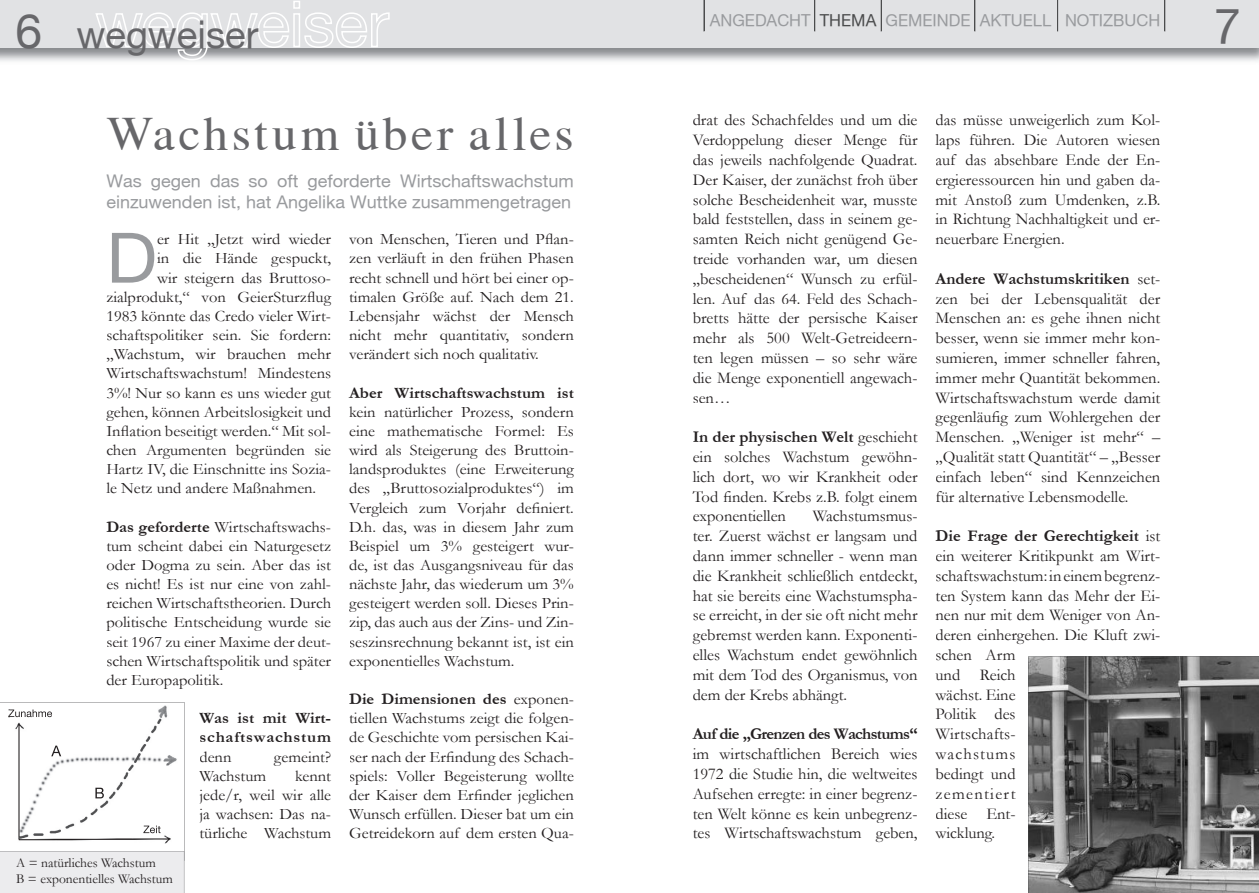
<style>
.page{position:relative;width:1259px;height:893px;background:#fff}
.page>*{position:absolute;margin:0;border:0;box-sizing:border-box;transform-origin:0 0}
.t1{font:69.6px "Ro Plain";color:#999b9e}
.t2{font:48px "Ro Plain";color:#67676a}
.t3{font:47.85px "Latinskij";letter-spacing:.07em;color:#67676a}
.t4{font:38.25px "Ro Plain";color:#67676a}
.t5{font:17.4px/20.9px "Ro Plain";color:#999b9e}
.t6{font:16.5px/19.8px "Garamond";color:#231f20;text-align:justify}
.t7{font:16.5px "Ro Plain";color:#999b9e}
.t8{font:700 16.5px "Garamond";letter-spacing:-.04em;color:#231f20}
.t9{font:15.9px/19.2px "Garamond";color:#231f20;text-align:justify}
.t10{font:700 15.9px/19.2px "Garamond";letter-spacing:.05em;color:#231f20}
.t11{font:700 15.9px "Garamond";color:#231f20}
.t12{font:13.5px/16.2px "Garamond";color:#231f20}
.s1{color:#4b4c4d}
.s2{font-weight:700}
</style>
<div class="page">
<img style="left:1029px;top:657px;width:229px;height:235px">
<hr style="left:1028px;top:656px;width:1px;height:237px;background:#4b4c4d">
<hr style="left:1028px;top:892px;width:231px;height:1px;background:#4b4c4d">
<hr style="left:1258px;top:656px;width:1px;height:237px;background:#4b4c4d">
<hr style="left:1028px;top:656px;width:231px;height:1px;background:#4b4c4d">
<svg style="left:0;top:702px;width:185px;height:191px"></svg>
<div style="left:0;top:0;width:1259px;height:48px;background:#e1e2e4"></div>
<hr style="left:881px;top:0;width:1px;height:31px;background:#4b4c4d">
<hr style="left:974px;top:0;width:1px;height:31px;background:#4b4c4d">
<hr style="left:1057px;top:0;width:1px;height:31px;background:#4b4c4d">
<hr style="left:814px;top:0;width:1px;height:31px;background:#4b4c4d">
<hr style="left:1164px;top:0;width:1px;height:31px;background:#4b4c4d">
<hr style="left:704px;top:0;width:1px;height:31px;background:#4b4c4d">
<svg style="left:94px;top:1px;width:296px;height:60px"></svg>
<h2 class="t2" style="left:15px;top:2px;width:28px">6</h2>
<h2 class="t2" style="left:1214px;top:-3px;width:28px">7</h2>
<p class="t7" style="left:710px;top:10px;width:452px">ANGEDACHT <span class="s1">THEMA</span> GEMEINDE AKTUELL NOTIZBUCH</p>
<h3 class="t4" style="left:76px;top:12px;width:183px">wegweiser</h3>
<h3 class="t3" style="left:106px;top:106px;width:469px">Wachstum über alles</h3>
<p class="t5" style="left:106px;top:170px;width:469px">Was gegen das so oft geforderte Wirtschaftswachstum einzuwenden ist, hat Angelika Wuttke zusammengetragen</p>
<h1 class="t1" style="left:106px;top:216px;width:52px">D</h1>
<p class="t9" style="left:157px;top:229px;width:176px">er Hit „Jetzt wird wieder</p>
<p class="t9" style="left:157px;top:248px;width:176px">in die Hände gespuckt,</p>
<p class="t9" style="left:157px;top:268px;width:176px">wir steigern das Bruttoso-</p>
<p class="t9" style="left:106px;top:287px;width:226px">zialprodukt,“ von GeierSturzflug</p>
<p class="t9" style="left:106px;top:306px;width:226px">1983 könnte das Credo vieler Wirt-</p>
<p class="t9" style="left:106px;top:325px;width:226px">schaftspolitiker sein. Sie fordern:</p>
<p class="t9" style="left:106px;top:344px;width:226px">„Wachstum, wir brauchen mehr</p>
<p class="t9" style="left:106px;top:363px;width:226px">Wirtschaftswachstum! Mindestens</p>
<p class="t9" style="left:106px;top:383px;width:226px">3%! Nur so kann es uns wieder gut</p>
<p class="t9" style="left:106px;top:402px;width:226px">gehen, können Arbeitslosigkeit und</p>
<p class="t9" style="left:106px;top:421px;width:226px">Inflation beseitigt werden.“ Mit sol-</p>
<p class="t9" style="left:106px;top:440px;width:226px">chen Argumenten begründen sie</p>
<p class="t9" style="left:106px;top:459px;width:226px">Hartz IV, die Einschnitte ins Sozia-</p>
<p class="t9" style="left:106px;top:478px;width:211px">le Netz und andere Maßnahmen.</p>
<p class="t9" style="left:106px;top:517px;width:226px"><span class="s2">Das geforderte</span> Wirtschaftswachs&shy;tum scheint dabei ein Naturgesetz oder Dogma zu sein. Aber das ist es nicht! Es ist nur eine von zahl&shy;reichen Wirtschaftstheorien. Durch politische Entscheidung wurde sie seit 1967 zu einer Maxime der deut&shy;schen Wirtschaftspolitik und später der Europapolitik.</p>
<p class="t10" style="left:199px;top:708px;width:133px">Was ist mit Wirt&shy;schaftswachstum</p>
<p class="t9" style="left:199px;top:746px;width:33px">denn</p>
<p class="t9" style="left:274px;top:746px;width:59px">gemeint?</p>
<p class="t9" style="left:199px;top:766px;width:68px">Wachstum</p>
<p class="t9" style="left:199px;top:766px;width:133px;text-indent:96px">kennt jede/r, weil wir alle ja wachsen: Das na&shy;türliche Wachstum</p>
<p class="t12" style="left:16px;top:854px;width:158px">A = natürliches Wachstum<br>B = exponentielles Wachstum</p>
<p class="t9" style="left:349px;top:229px;width:226px">von Menschen, Tieren und Pflan&shy;zen verläuft in den frühen Phasen recht schnell und hört bei einer op&shy;timalen Größe auf. Nach dem 21.<br>Lebensjahr wächst der Mensch nicht mehr quantitativ, sondern verändert sich noch qualitativ.</p>
<p class="t11" style="left:349px;top:383px;width:226px">Aber Wirtschaftswachstum ist</p>
<p class="t9" style="left:349px;top:402px;width:226px">kein natürlicher Prozess, sondern eine mathematische Formel: Es wird als Steigerung des Bruttoin&shy;landsproduktes (eine Erweiterung des „Bruttosozialproduktes“) im Vergleich zum Vorjahr definiert.<br>D.h. das, was in diesem Jahr zum Beispiel um 3% gesteigert wur&shy;de, ist das Ausgangsniveau für das nächste Jahr, das wiederum um 3% gesteigert werden soll. Dieses Prin&shy;zip, das auch aus der Zins- und Zin&shy;seszinsrechnung bekannt ist, ist ein exponentielles Wachstum.</p>
<p class="t9" style="left:349px;top:689px;width:226px"><span class="s2">Die Dimensionen des</span> exponen&shy;tiellen Wachstums zeigt die folgen&shy;de Geschichte vom persischen Kai&shy;ser nach der Erfindung des Schach&shy;spiels: Voller Begeisterung wollte der Kaiser dem Erfinder jeglichen Wunsch erfüllen. Dieser bat um ein Getreidekorn auf dem ersten Qua-</p>
<p class="t6" style="left:693px;top:110px;width:226px">drat des Schachfeldes und um die Verdoppelung dieser Menge für das jeweils nachfolgende Quadrat.<br>Der Kaiser, der zunächst froh über solche Bescheidenheit war, musste bald feststellen, dass in seinem ge&shy;samten Reich nicht genügend Ge&shy;treide vorhanden war, um diesen „bescheidenen“ Wunsch zu erfül&shy;len. Auf das 64. Feld des Schach&shy;bretts hätte der persische Kaiser mehr als 500 Welt-Getreideern&shy;ten legen müssen – so sehr wäre die Menge exponentiell angewach&shy;sen…</p>
<p class="t6" style="left:693px;top:427px;width:226px"><span class="s2">In der physischen Welt</span> geschieht ein solches Wachstum gewöhn&shy;lich dort, wo wir Krankheit oder Tod finden. Krebs z.B. folgt einem exponentiellen</p>
<p class="t6" style="left:693px;top:506px;width:226px;text-indent:120px">Wachstumsmus&shy;ter. Zuerst wächst er langsam und dann immer schneller - wenn man die Krankheit schließlich entdeckt, hat sie bereits eine Wachstumspha&shy;se erreicht, in der sie oft nicht mehr gebremst werden kann. Exponenti&shy;elles Wachstum endet gewöhnlich mit dem Tod des Organismus, von dem der Krebs abhängt.</p>
<p class="t8" style="left:693px;top:724px;width:226px">Auf die „Grenzen des Wachstums“</p>
<p class="t6" style="left:693px;top:744px;width:226px">im wirtschaftlichen Bereich wies 1972 die Studie hin, die weltweites Aufsehen erregte: in einer begrenz&shy;ten Welt könne es kein unbegrenz&shy;tes Wirtschaftswachstum geben,</p>
<p class="t6" style="left:935px;top:110px;width:226px">das müsse unweigerlich zum Kol&shy;laps führen. Die Autoren wiesen auf das absehbare Ende der En&shy;ergieressourcen hin und gaben da&shy;mit Anstoß zum Umdenken, z.B. in Richtung Nachhaltigkeit und er&shy;neuerbare Energien.</p>
<p class="t6" style="left:935px;top:268px;width:226px"><span class="s2">Andere Wachstumskritiken</span> set&shy;zen bei der Lebensqualität der Menschen an: es gehe ihnen nicht besser, wenn sie immer mehr kon&shy;sumieren, immer schneller fahren, immer mehr Quantität bekommen.<br>Wirtschaftswachstum werde damit gegenläufig zum Wohlergehen der Menschen. „Weniger ist mehr“ – „Qualität statt Quantität“ – „Besser einfach leben“ sind Kennzeichen für alternative Lebensmodelle.</p>
<p class="t6" style="left:935px;top:526px;width:226px;text-align:left"><span class="s2">Die Frage der Gerechtigkeit</span> ist ein weiterer Kritikpunkt am Wirt&shy;schaftswachstum: in einem begrenz&shy;ten System kann das Mehr der Ei&shy;nen nur mit dem Weniger von An&shy;deren einhergehen. Die Kluft zwi&shy;schen Arm<br>und Reich<br>wächst. Eine<br>Politik des<br>Wirtschafts-<br>wachstums<br>bedingt und<br>zementiert<br>diese Ent-<br>wicklung.</p>
</div>
